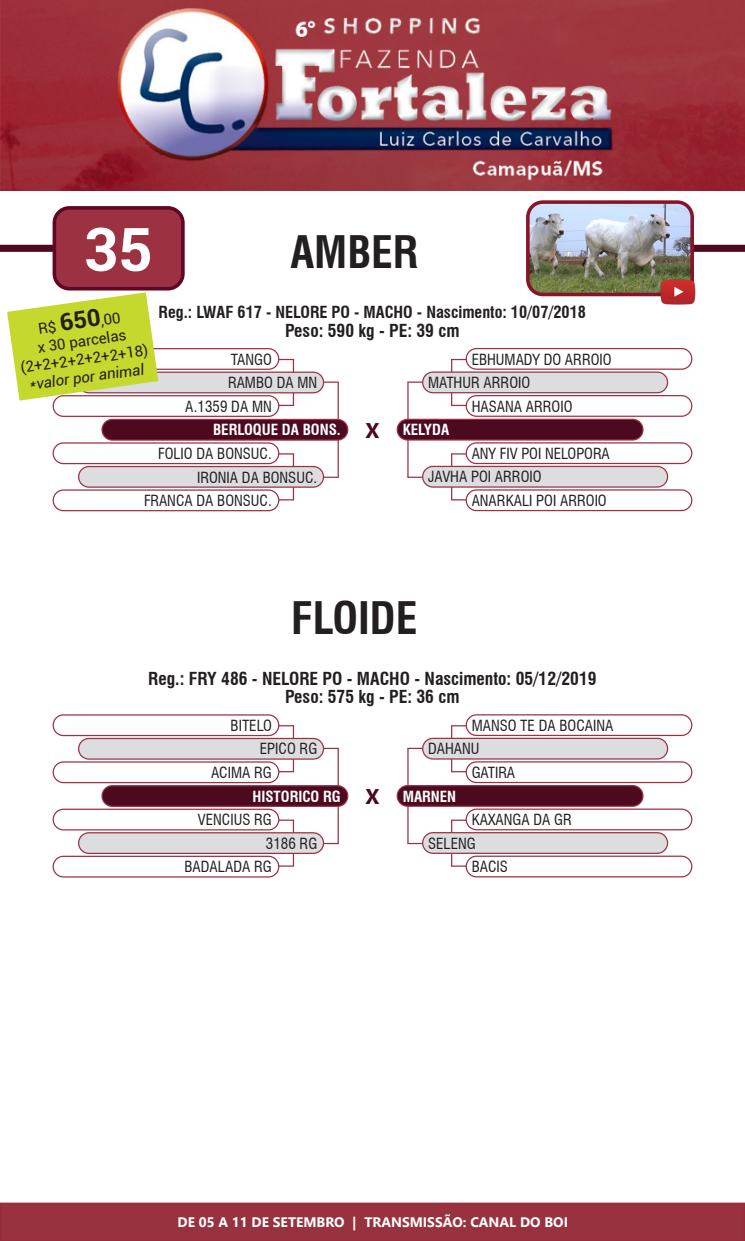
<style>
.page{position:relative;width:745px;height:1241px;background:#fff}
.page>*{position:absolute;margin:0;border:0;box-sizing:border-box;transform-origin:0 0}
.t1{font:700 60px "Roboto";color:#fff}
.t2{font:700 condensed 43.75px "Swiss 721 BT";color:#231f20}
.t3{font:700 21.25px "Segoe UI";color:#4d091e}
.t4{font:700 condensed 17.5px "Swiss 721 BT";color:#231f20}
.t5{font:700 condensed 16.25px "Swiss 721 BT";color:#231f20}
.t6{font:condensed 15px "Swiss 721 BT";color:#231f20}
.t7{font:700 condensed 15px "Swiss 721 BT";color:#fff}
.t8{font:15px/18px "Roboto";color:#231f20;text-align:center}
.t9{font:italic 15px "Roboto";color:#231f20}
.t10{font:700 13.75px "Segoe UI";color:#fff}
.s1{font-weight:700;font-size:23.75px}
</style>
<div class="page">
<div style="left:0;top:1202px;width:744px;height:38px;background:#98323e;border:1px solid #982a3a"></div>
<img style="left:0;top:0;width:744px;height:190px">
<div style="left:674px;top:245px;width:70px;height:7px;background:#4d091e"></div>
<div style="left:0;top:245px;width:74px;height:7px;background:#4d091e"></div>
<img style="left:530px;top:205px;width:161px;height:86px">
<div style="left:525px;top:200px;width:168px;height:96px;border:4px solid #871429;border-radius:15px"></div>
<svg style="left:451px;top:453px;width:14px;height:12px"></svg>
<svg style="left:450px;top:487px;width:16px;height:13px"></svg>
<svg style="left:451px;top:359px;width:14px;height:12px"></svg>
<svg style="left:450px;top:393px;width:16px;height:13px"></svg>
<svg style="left:278px;top:453px;width:16px;height:13px"></svg>
<svg style="left:278px;top:487px;width:16px;height:13px"></svg>
<svg style="left:278px;top:359px;width:16px;height:12px"></svg>
<svg style="left:278px;top:393px;width:16px;height:13px"></svg>
<div style="left:102px;top:419px;width:245px;height:21px;background:#4d091e;border-radius:10px"></div>
<div style="left:101px;top:419px;width:247px;height:21px;border:1px solid #9d3143;border-radius:10px"></div>
<div style="left:397px;top:419px;width:245px;height:21px;background:#4d091e;border-radius:10px"></div>
<div style="left:396px;top:418px;width:247px;height:22px;border:1px solid #9d3143;border-radius:10px"></div>
<div style="left:79px;top:466px;width:244px;height:21px;background:#dcdddf;border-radius:10px"></div>
<div style="left:78px;top:466px;width:246px;height:21px;border:1px solid #9d3143;border-radius:10px"></div>
<div style="left:422px;top:466px;width:245px;height:21px;background:#dcdddf;border-radius:10px"></div>
<div style="left:422px;top:465px;width:245px;height:22px;border:1px solid #9d3143;border-radius:10px"></div>
<div style="left:79px;top:372px;width:244px;height:21px;background:#dcdddf;border-radius:10px"></div>
<div style="left:78px;top:371px;width:246px;height:22px;border:1px solid #9d3143;border-radius:10px"></div>
<div style="left:422px;top:372px;width:245px;height:20px;background:#dcdddf;border-radius:10px"></div>
<div style="left:422px;top:371px;width:245px;height:22px;border:1px solid #9d3143;border-radius:10px"></div>
<div style="left:53px;top:442px;width:226px;height:22px;border:1px solid #9d3143;border-radius:10px"></div>
<div style="left:465px;top:442px;width:227px;height:22px;border:1px solid #9d3143;border-radius:10px"></div>
<div style="left:53px;top:348px;width:226px;height:22px;border:1px solid #9d3143;border-radius:10px"></div>
<div style="left:465px;top:348px;width:227px;height:22px;border:1px solid #9d3143;border-radius:10px"></div>
<div style="left:53px;top:489px;width:226px;height:22px;border:1px solid #9d3143;border-radius:10px"></div>
<div style="left:465px;top:489px;width:227px;height:22px;border:1px solid #9d3143;border-radius:10px"></div>
<div style="left:53px;top:395px;width:226px;height:22px;border:1px solid #9d3143;border-radius:10px"></div>
<div style="left:465px;top:395px;width:227px;height:22px;border:1px solid #9d3143;border-radius:10px"></div>
<hr style="left:337px;top:382px;width:1px;height:37px;background:#9d3143">
<svg style="left:323px;top:381px;width:15px;height:2px"></svg>
<hr style="left:337px;top:440px;width:1px;height:37px;background:#9d3143">
<svg style="left:323px;top:476px;width:15px;height:2px"></svg>
<hr style="left:407px;top:382px;width:1px;height:37px;background:#9d3143">
<svg style="left:407px;top:381px;width:15px;height:1px"></svg>
<hr style="left:407px;top:440px;width:1px;height:37px;background:#9d3143">
<svg style="left:407px;top:476px;width:15px;height:2px"></svg>
<div style="left:54px;top:208px;width:129px;height:81px;background:#9c3142;border-radius:15px"></div>
<div style="left:53px;top:206px;width:131px;height:84px;border:4px solid #5f0723;border-radius:15px"></div>
<img style="left:659px;top:280px;width:35px;height:25px">
<svg style="left:451px;top:819px;width:14px;height:13px"></svg>
<svg style="left:450px;top:853px;width:16px;height:13px"></svg>
<svg style="left:451px;top:725px;width:14px;height:12px"></svg>
<svg style="left:450px;top:759px;width:16px;height:13px"></svg>
<svg style="left:278px;top:819px;width:16px;height:13px"></svg>
<svg style="left:278px;top:853px;width:16px;height:13px"></svg>
<svg style="left:278px;top:725px;width:16px;height:12px"></svg>
<svg style="left:278px;top:759px;width:16px;height:13px"></svg>
<div style="left:102px;top:785px;width:245px;height:21px;background:#4d091e;border-radius:10px"></div>
<div style="left:101px;top:785px;width:247px;height:21px;border:1px solid #9d3143;border-radius:10px"></div>
<div style="left:397px;top:785px;width:245px;height:21px;background:#4d091e;border-radius:10px"></div>
<div style="left:396px;top:784px;width:247px;height:22px;border:1px solid #9d3143;border-radius:10px"></div>
<div style="left:79px;top:832px;width:244px;height:21px;background:#dcdddf;border-radius:10px"></div>
<div style="left:78px;top:832px;width:246px;height:21px;border:1px solid #9d3143;border-radius:10px"></div>
<div style="left:422px;top:832px;width:245px;height:21px;background:#dcdddf;border-radius:10px"></div>
<div style="left:422px;top:832px;width:245px;height:21px;border:1px solid #9d3143;border-radius:10px"></div>
<div style="left:79px;top:738px;width:244px;height:21px;background:#dcdddf;border-radius:10px"></div>
<div style="left:78px;top:737px;width:246px;height:22px;border:1px solid #9d3143;border-radius:10px"></div>
<div style="left:422px;top:738px;width:245px;height:20px;background:#dcdddf;border-radius:10px"></div>
<div style="left:422px;top:737px;width:245px;height:22px;border:1px solid #9d3143;border-radius:10px"></div>
<div style="left:53px;top:808px;width:226px;height:22px;border:1px solid #9d3143;border-radius:10px"></div>
<div style="left:465px;top:808px;width:227px;height:22px;border:1px solid #9d3143;border-radius:10px"></div>
<div style="left:53px;top:714px;width:226px;height:22px;border:1px solid #9d3143;border-radius:10px"></div>
<div style="left:465px;top:714px;width:227px;height:22px;border:1px solid #9d3143;border-radius:10px"></div>
<div style="left:53px;top:855px;width:226px;height:22px;border:1px solid #9d3143;border-radius:10px"></div>
<div style="left:465px;top:855px;width:227px;height:22px;border:1px solid #9d3143;border-radius:10px"></div>
<div style="left:53px;top:761px;width:226px;height:22px;border:1px solid #9d3143;border-radius:10px"></div>
<div style="left:465px;top:761px;width:227px;height:22px;border:1px solid #9d3143;border-radius:10px"></div>
<hr style="left:337px;top:748px;width:1px;height:37px;background:#9d3143">
<svg style="left:323px;top:747px;width:15px;height:2px"></svg>
<hr style="left:337px;top:806px;width:1px;height:37px;background:#9d3143">
<svg style="left:323px;top:842px;width:15px;height:2px"></svg>
<hr style="left:407px;top:748px;width:1px;height:37px;background:#9d3143">
<svg style="left:407px;top:747px;width:15px;height:2px"></svg>
<hr style="left:407px;top:806px;width:1px;height:37px;background:#9d3143">
<svg style="left:407px;top:842px;width:15px;height:2px"></svg>
<svg style="left:7px;top:292px;width:151px;height:108px"></svg>
<p class="t1" style="left:84px;top:207px;width:70px">35</p>
<p class="t2" style="left:290px;top:225px;width:129px">AMBER</p>
<p class="t8" style="left:37px;top:319px;width:84px;rotate:-8deg">R$ <span class="s1">650</span>,00</p>
<p class="t8" style="left:17px;top:340px;width:130px;rotate:-8deg">x 30 parcelas (2+2+2+2+2+2+18)</p>
<p class="t9" style="left:28px;top:374px;width:117px;rotate:-8deg">*valor por animal</p>
<p class="t5" style="left:158px;top:303px;width:428px">Reg.: LWAF 617 - NELORE PO - MACHO - Nascimento: 10/07/2018</p>
<p class="t4" style="left:285px;top:320px;width:176px">Peso: 590 kg - PE: 39 cm</p>
<p class="t6" style="left:231px;top:350px;width:42px">TANGO</p>
<p class="t6" style="left:471px;top:350px;width:141px">EBHUMADY DO ARROIO</p>
<p class="t6" style="left:228px;top:374px;width:90px">RAMBO DA MN</p>
<p class="t6" style="left:428px;top:373px;width:104px">MATHUR ARROIO</p>
<p class="t6" style="left:185px;top:397px;width:88px">A.1359 DA MN</p>
<p class="t6" style="left:471px;top:397px;width:102px">HASANA ARROIO</p>
<p class="t7" style="left:213px;top:421px;width:129px">BERLOQUE DA BONS.</p>
<p class="t3" style="left:365px;top:410px;width:15px">X</p>
<p class="t7" style="left:402px;top:421px;width:48px">KELYDA</p>
<p class="t6" style="left:197px;top:468px;width:122px">IRONIA DA BONSUC.</p>
<p class="t6" style="left:428px;top:468px;width:115px">JAVHA POI ARROIO</p>
<p class="t6" style="left:158px;top:444px;width:115px">FOLIO DA BONSUC.</p>
<p class="t6" style="left:471px;top:444px;width:140px">ANY FIV POI NELOPORA</p>
<p class="t6" style="left:144px;top:491px;width:129px">FRANCA DA BONSUC.</p>
<p class="t6" style="left:471px;top:491px;width:136px">ANARKALI POI ARROIO</p>
<p class="t2" style="left:291px;top:591px;width:127px">FLOIDE</p>
<p class="t4" style="left:148px;top:667px;width:449px">Reg.: FRY 486 - NELORE PO - MACHO - Nascimento: 05/12/2019</p>
<p class="t4" style="left:285px;top:686px;width:176px">Peso: 575 kg - PE: 36 cm</p>
<p class="t6" style="left:230px;top:716px;width:43px">BITELO</p>
<p class="t6" style="left:471px;top:716px;width:143px">MANSO TE DA BOCAINA</p>
<p class="t6" style="left:260px;top:740px;width:59px">EPICO RG</p>
<p class="t6" style="left:428px;top:739px;width:53px">DAHANU</p>
<p class="t6" style="left:211px;top:763px;width:62px">ACIMA RG</p>
<p class="t6" style="left:471px;top:763px;width:45px">GATIRA</p>
<p class="t7" style="left:252px;top:787px;width:90px">HISTORICO RG</p>
<p class="t3" style="left:365px;top:776px;width:15px">X</p>
<p class="t7" style="left:402px;top:787px;width:55px">MARNEN</p>
<p class="t6" style="left:266px;top:834px;width:53px">3186 RG</p>
<p class="t6" style="left:428px;top:834px;width:49px">SELENG</p>
<p class="t6" style="left:198px;top:810px;width:75px">VENCIUS RG</p>
<p class="t6" style="left:471px;top:810px;width:101px">KAXANGA DA GR</p>
<p class="t6" style="left:184px;top:857px;width:89px">BADALADA RG</p>
<p class="t6" style="left:471px;top:857px;width:38px">BACIS</p>
<p class="t10" style="left:177px;top:1208px;width:391px">DE 05 A 11 DE SETEMBRO | TRANSMISSÃO: CANAL DO BOI</p>
</div>
